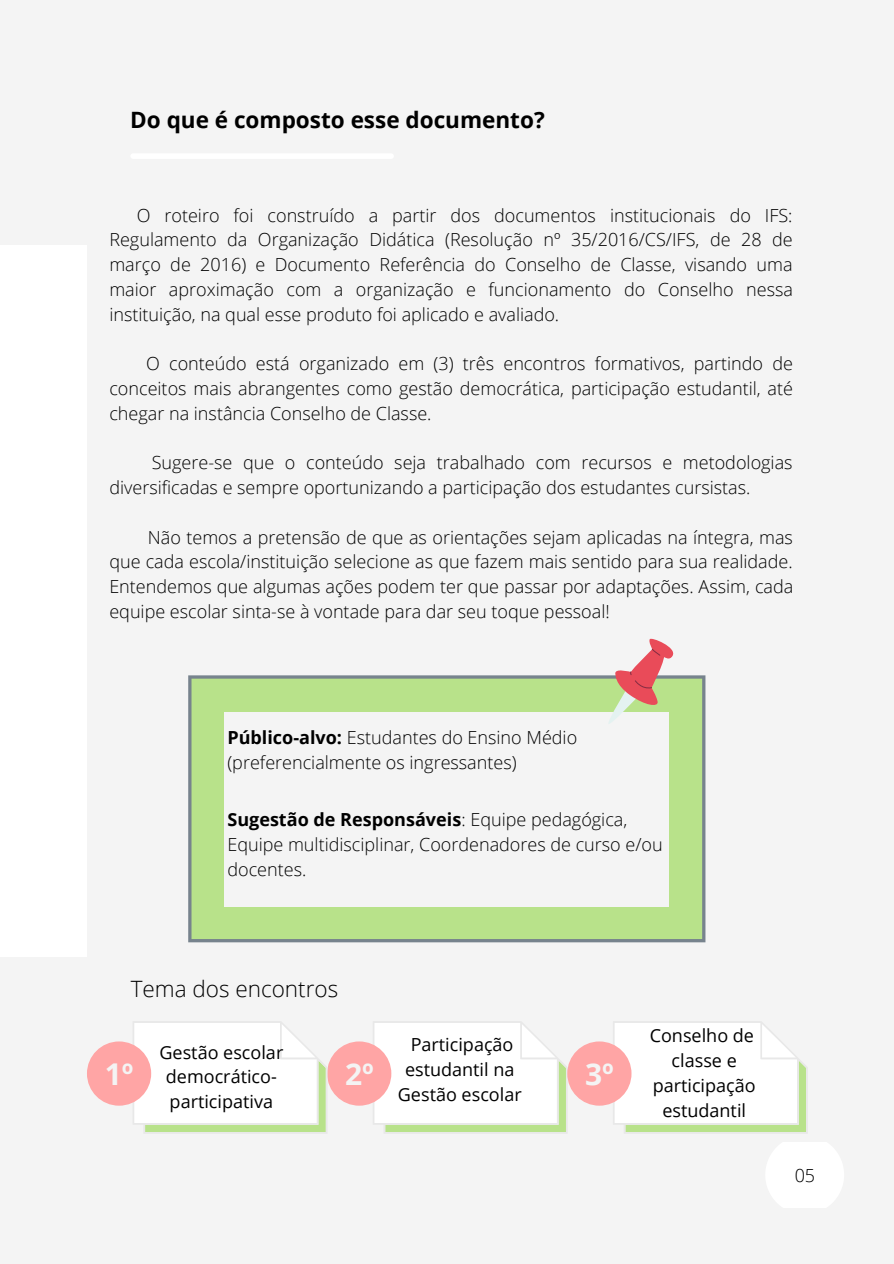
<style>
.page{position:relative;width:894px;height:1264px;background:#fff}
.page>*{position:absolute;margin:0;border:0;box-sizing:border-box;transform-origin:0 0}
.t1{font:700 30px "Open Sans";color:#f4f4f4}
.t2{font:700 22.5px "Open Sans";color:#000}
.t3{font:300 22.5px "Open Sans";color:#000}
.t4{font:300 18px/24.8px "Open Sans";color:#000;text-align:justify}
.t5{font:18px/24.8px "Open Sans";color:#000;text-align:center}
.s1{font-weight:700}
</style>
<div class="page">
<div style="left:0;top:0;width:893px;height:1263px;background:#f4f4f4"></div>
<div style="left:0;top:245px;width:87px;height:712px;background:#fff"></div>
<svg style="left:372px;top:1021px;width:195px;height:112px"></svg>
<div style="left:327px;top:1041px;width:64px;height:64px;background:#ffa5a5;border-radius:50%"></div>
<svg style="left:612px;top:1021px;width:195px;height:112px"></svg>
<div style="left:567px;top:1041px;width:64px;height:64px;background:#ffa5a5;border-radius:50%"></div>
<svg style="left:132px;top:1021px;width:195px;height:112px"></svg>
<div style="left:87px;top:1041px;width:64px;height:64px;background:#ffa5a5;border-radius:50%"></div>
<div style="left:133px;top:153px;width:258px;height:6px;background:#fff"></div>
<svg style="left:188px;top:675px;width:517px;height:267px;background:#b2d98c"></svg>
<div style="left:224px;top:712px;width:444px;height:194px;background:#f4f4f4"></div>
<svg style="left:606px;top:638px;width:71px;height:88px"></svg>
<svg style="left:766px;top:1142px;width:77px;height:65px"></svg>
<p class="t2" style="left:130px;top:104px;width:416px">Do que é composto esse documento?</p>
<p class="t4" style="left:109px;top:202px;width:685px;text-indent:27px">O roteiro foi construído a partir dos documentos institucionais do IFS:<br>Regulamento da Organização Didática (Resolução nº 35/2016/CS/IFS, de 28 de março de 2016) e Documento Referência do Conselho de Classe, visando uma maior aproximação com a organização e funcionamento do Conselho nessa instituição, na qual esse produto foi aplicado e avaliado.</p>
<p class="t4" style="left:109px;top:351px;width:685px;text-indent:37px">O conteúdo está organizado em (3) três encontros formativos, partindo de conceitos mais abrangentes como gestão democrática, participação estudantil, até chegar na instância Conselho de Classe.</p>
<p class="t4" style="left:109px;top:450px;width:684px;text-indent:42px">Sugere-se que o conteúdo seja trabalhado com recursos e metodologias diversificadas e sempre oportunizando a participação dos estudantes cursistas.</p>
<p class="t4" style="left:109px;top:524px;width:685px;text-indent:38px">Não temos a pretensão de que as orientações sejam aplicadas na íntegra, mas que cada escola/instituição selecione as que fazem mais sentido para sua realidade.<br>Entendemos que algumas ações podem ter que passar por adaptações. Assim, cada equipe escolar sinta-se à vontade para dar seu toque pessoal!</p>
<p class="t4" style="left:227px;top:725px;width:351px"><span class="s1">Público-alvo:</span> Estudantes do Ensino Médio (preferencialmente os ingressantes)</p>
<p class="t4" style="left:227px;top:806px;width:436px;text-align:left"><span class="s1">Sugestão de Responsáveis</span>: Equipe pedagógica,<br>Equipe multidisciplinar, Coordenadores de curso e/ou docentes.</p>
<p class="t3" style="left:131px;top:972px;width:209px">Tema dos encontros</p>
<h1 class="t1" style="left:105px;top:1052px;width:30px">1º</h1>
<p class="t5" style="left:159px;top:1039px;width:125px">Gestão escolar democrático&shy;participativa</p>
<h1 class="t1" style="left:345px;top:1052px;width:30px">2º</h1>
<p class="t5" style="left:398px;top:1031px;width:125px">Participação estudantil na<br>Gestão escolar</p>
<h1 class="t1" style="left:585px;top:1052px;width:30px">3º</h1>
<p class="t5" style="left:649px;top:1023px;width:107px">Conselho de classe e participação estudantil</p>
<p class="t4" style="left:794px;top:1162px;width:22px">05</p>
</div>
